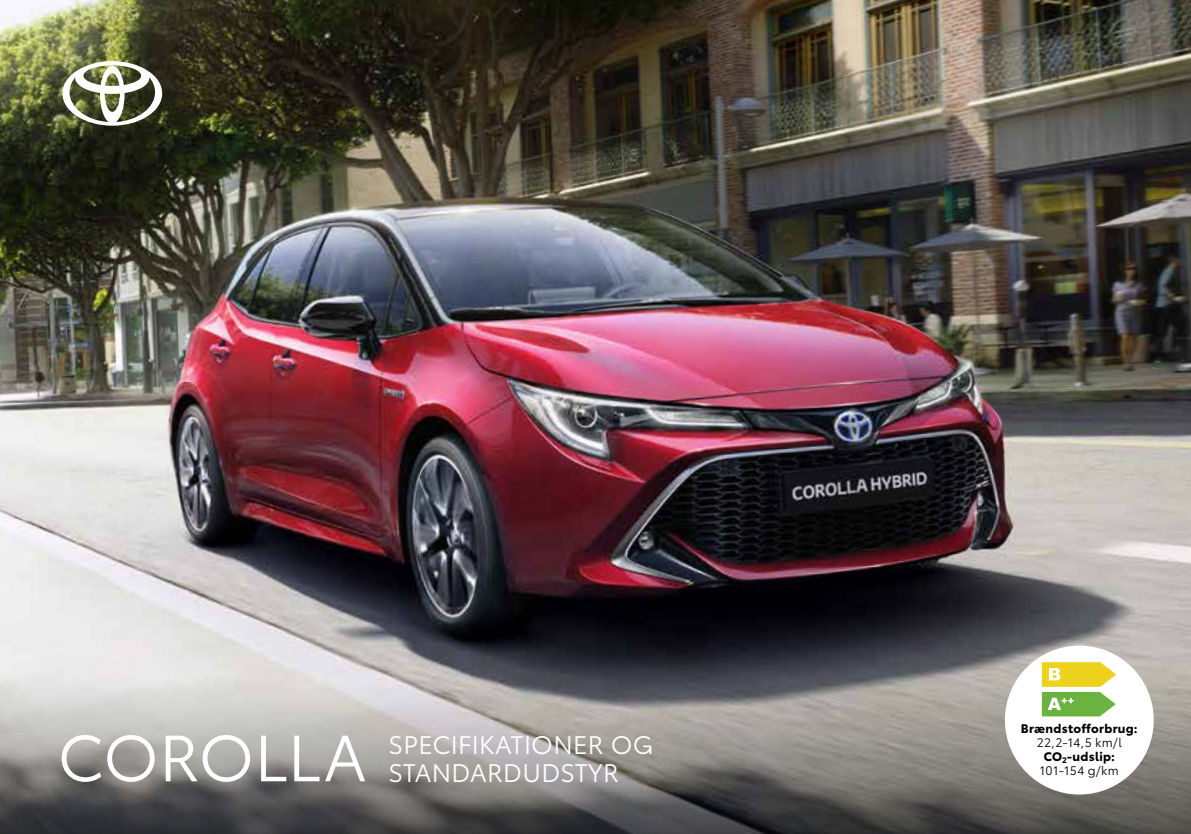
<style>
.page{position:relative;width:1191px;height:834px;background:#fff}
.page>*{position:absolute;margin:0;border:0;box-sizing:border-box;transform-origin:0 0}
.t1{font:64.23px "Toyota Type";color:#fff}
.t2{font:25.03px/28.2px "Toyota Type";letter-spacing:.01em;color:#fff}
.t3{font:12.25px/14px "Toyota Type";color:#000;text-align:center}
.t4{font:700 12.25px "Toyota Type";letter-spacing:.025em;color:#000}
.s1{font-weight:700}
</style>
<div class="page">
<img style="left:0;top:0;width:1191px;height:677px">
<svg style="left:0;top:677px;width:1191px;height:156px;background:#898785"></svg>
<svg style="left:62px;top:61px;width:100px;height:65px"></svg>
<div style="left:1005px;top:645px;width:148px;height:149px;background:#fff;border-radius:50%"></div>
<svg style="left:1041px;top:662px;width:75px;height:54px"></svg>
<h1 class="t1" style="left:57px;top:710px;width:311px">COROLLA</h1>
<h2 class="t2" style="left:388px;top:728px;width:266px">SPECIFIKATIONER OG<br>STANDARDUDSTYR</h2>
<p class="t4" style="left:1021px;top:718px;width:118px">Brændstofforbrug:</p>
<p class="t3" style="left:1036px;top:734px;width:86px">22,2-14,5 km/l<br><span class="s1">CO</span><sub>2</sub><span class="s1">-udslip:<br></span>101-154 g/km</p>
</div>
